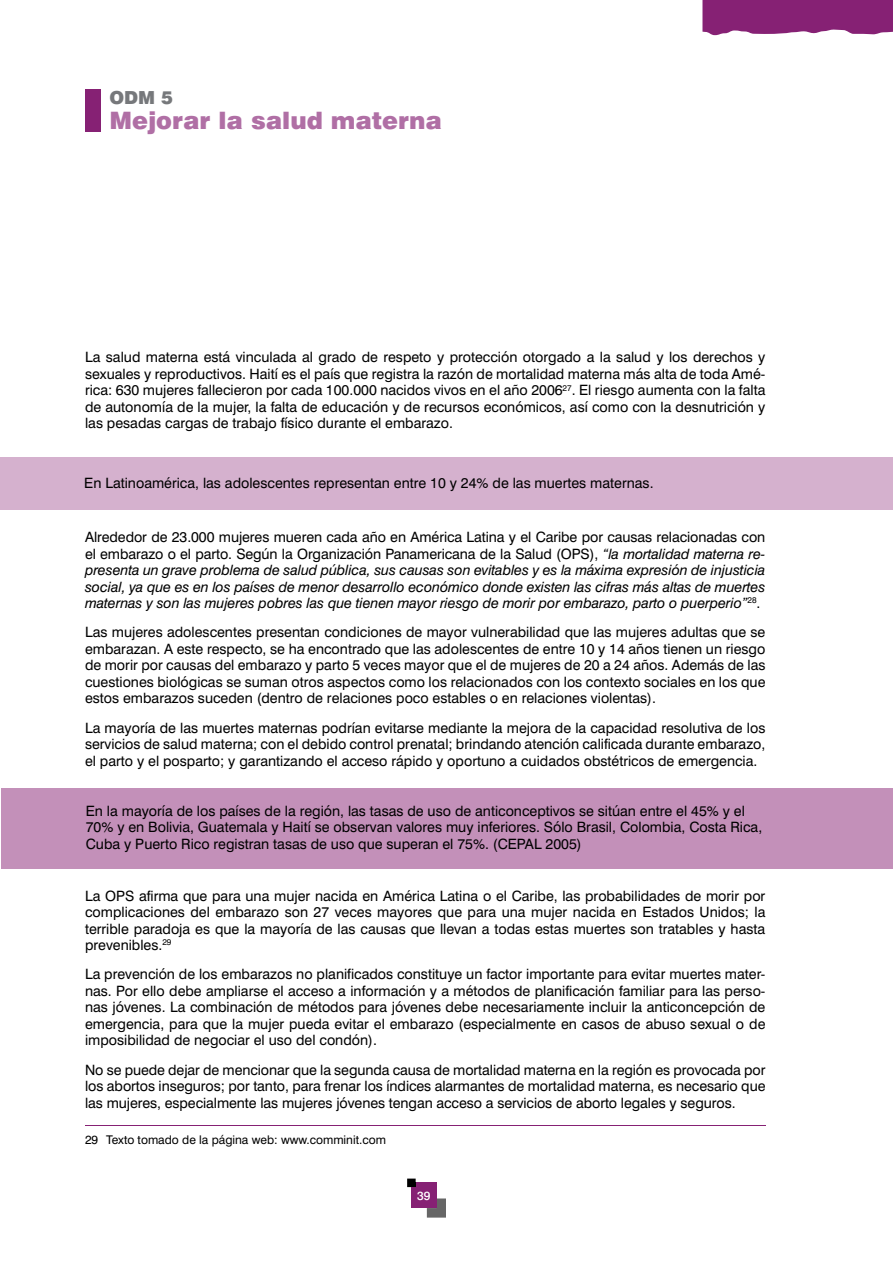
<style>
.page{position:relative;width:893px;height:1263px;background:#fff}
.page>*{position:absolute;margin:0;border:0;box-sizing:border-box;transform-origin:0 0}
.t1{font:900 24px "Swiss 721 BT";color:#b06fa5}
.t2{font:900 18px "Swiss 721 BT";color:#76787b}
.t3{font:14.25px/16.5px "Swiss 721 BT";color:#000;text-align:justify}
.t4{font:italic 14.25px/16.5px "Swiss 721 BT";letter-spacing:-.005em;color:#000;text-align:justify}
.t5{font:12px "Swiss 721 BT";color:#000}
.s1{font-style:normal}
</style>
<div class="page">
<svg style="left:702px;top:0;width:191px;height:35px;background:#8e307d"></svg>
<div style="left:85px;top:89px;width:15px;height:43px;background:#862174"></div>
<div style="left:0;top:457px;width:893px;height:53px;background:#d5b1ce"></div>
<hr style="left:85px;top:1125px;width:680px;height:1px;background:#862174">
<div style="left:2px;top:788px;width:891px;height:80px;background:#c390b9"></div>
<svg style="left:407px;top:1178px;width:39px;height:39px"></svg>
<p class="t2" style="left:109px;top:86px;width:65px">ODM 5</p>
<h1 class="t1" style="left:109px;top:106px;width:334px">Mejorar la salud materna</h1>
<p class="t3" style="left:85px;top:349px;width:682px">La salud materna está vinculada al grado de respeto y protección otorgado a la salud y los derechos y sexuales y reproductivos. Haití es el país que registra la razón de mortalidad materna más alta de toda Amé&shy;rica: 630 mujeres fallecieron por cada 100.000 nacidos vivos en el año 2006<sup>27</sup>. El riesgo aumenta con la falta de autonomía de la mujer, la falta de educación y de recursos económicos, así como con la desnutrición y las pesadas cargas de trabajo físico durante el embarazo.</p>
<p class="t3" style="left:84px;top:475px;width:571px">En Latinoamérica, las adolescentes representan entre 10 y 24% de las muertes maternas.</p>
<p class="t4" style="left:85px;top:529px;width:682px"><span class="s1">Alrededor de 23.000 mujeres mueren cada año en América Latina y el Caribe por causas relacionadas con el embarazo o el parto. Según la Organización Panamericana de la Salud (OPS),</span> “la mortalidad materna re&shy;presenta un grave problema de salud pública, sus causas son evitables y es la máxima expresión de injusticia social, ya que es en los países de menor desarrollo económico donde existen las cifras más altas de muertes maternas y son las mujeres pobres las que tienen mayor riesgo de morir por embarazo, parto o puerperio”<sup>28</sup><span class="s1">.</span></p>
<p class="t3" style="left:85px;top:624px;width:682px">Las mujeres adolescentes presentan condiciones de mayor vulnerabilidad que las mujeres adultas que se embarazan. A este respecto, se ha encontrado que las adolescentes de entre 10 y 14 años tienen un riesgo de morir por causas del embarazo y parto 5 veces mayor que el de mujeres de 20 a 24 años. Además de las cuestiones biológicas se suman otros aspectos como los relacionados con los contexto sociales en los que estos embarazos suceden (dentro de relaciones poco estables o en relaciones violentas).</p>
<p class="t3" style="left:85px;top:719px;width:682px">La mayoría de las muertes maternas podrían evitarse mediante la mejora de la capacidad resolutiva de los servicios de salud materna; con el debido control prenatal; brindando atención calificada durante embarazo, el parto y el posparto; y garantizando el acceso rápido y oportuno a cuidados obstétricos de emergencia.</p>
<p class="t3" style="left:86px;top:802px;width:678px;text-align:left">En la mayoría de los países de la región, las tasas de uso de anticonceptivos se sitúan entre el 45% y el<br>70% y en Bolivia, Guatemala y Haití se observan valores muy inferiores. Sólo Brasil, Colombia, Costa Rica,<br>Cuba y Puerto Rico registran tasas de uso que superan el 75%. (CEPAL 2005)</p>
<p class="t3" style="left:85px;top:887px;width:682px">La OPS afirma que para una mujer nacida en América Latina o el Caribe, las probabilidades de morir por complicaciones del embarazo son 27 veces mayores que para una mujer nacida en Estados Unidos; la terrible paradoja es que la mayoría de las causas que llevan a todas estas muertes son tratables y hasta prevenibles.<sup>29</sup></p>
<p class="t3" style="left:85px;top:966px;width:682px">La prevención de los embarazos no planificados constituye un factor importante para evitar muertes mater&shy;nas. Por ello debe ampliarse el acceso a información y a métodos de planificación familiar para las perso&shy;nas jóvenes. La combinación de métodos para jóvenes debe necesariamente incluir la anticoncepción de emergencia, para que la mujer pueda evitar el embarazo (especialmente en casos de abuso sexual o de imposibilidad de negociar el uso del condón).</p>
<p class="t3" style="left:85px;top:1061px;width:682px">No se puede dejar de mencionar que la segunda causa de mortalidad materna en la región es provocada por los abortos inseguros; por tanto, para frenar los índices alarmantes de mortalidad materna, es necesario que las mujeres, especialmente las mujeres jóvenes tengan acceso a servicios de aborto legales y seguros.</p>
<p class="t5" style="left:85px;top:1132px;width:302px">29 Texto tomado de la página web: www.comminit.com</p>
</div>
